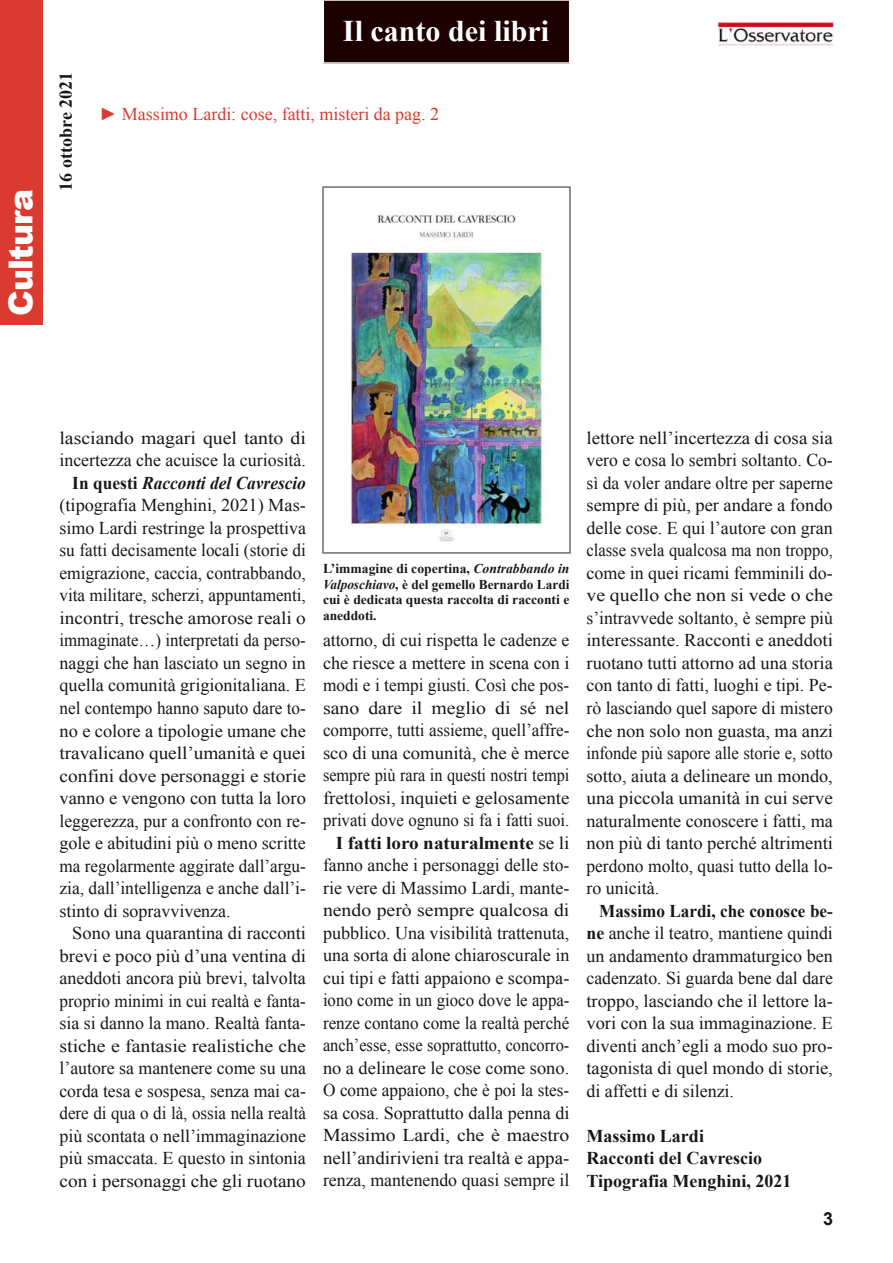
<style>
.page{position:relative;width:893px;height:1263px;background:#fff}
.page>*{position:absolute;margin:0;border:0;box-sizing:border-box;transform-origin:0 0}
.t1{font:900 33px "Arial";letter-spacing:-.03em;color:#fff}
.t2{font:700 30px "Times New Roman";color:#fff}
.t3{font:18px/22.5px "Times New Roman";color:#171715;text-align:right}
.t4{font:18px/22.5px "Times New Roman";color:#171715;text-align:justify;scale:1.05 1}
.t5{font:18px "Times New Roman";color:#171715;scale:.95 1}
.t6{font:18px "Times New Roman";color:#171715;scale:1.07 1}
.t7{font:700 18px/22.5px "Times New Roman";color:#171715}
.t8{font:18px "Times New Roman";color:#171715;scale:1.1 1}
.t9{font:18px "Times New Roman";color:#db3a30}
.t10{font:18px "Times New Roman";color:#171715;scale:.96 1}
.t11{font:18px "Times New Roman";color:#171715;scale:.93 1}
.t12{font:italic 700 18px "Times New Roman";color:#171715;scale:.96 1}
.t13{font:18px "Times New Roman";color:#171715;scale:1.04 1}
.t14{font:700 18px "Arial";color:#171715}
.t15{font:700 13.5px/15.5px "Times New Roman";color:#171715;text-align:justify}
.s1{font-style:normal}
.s2{font-style:italic}
.s3{font-weight:700}
</style>
<div class="page">
<img style="left:347px;top:211px;width:204px;height:331px">
<div style="left:322px;top:186px;width:249px;height:368px;border:2px solid #6f6e6e"></div>
<img style="left:717px;top:21px;width:116px;height:25px">
<div style="left:0;top:0;width:43px;height:324px;background:#db3a30"></div>
<div style="left:323px;top:0;width:247px;height:63px;background:#1d0000"></div>
<div style="left:322px;top:0;width:248px;height:64px;border:2px solid #fff"></div>
<h1 class="t1" style="left:-3px;top:316px;width:128px;rotate:-90deg">Cultura</h1>
<p class="t7" style="left:54px;top:190px;width:120px;rotate:-90deg">16 ottobre 2021</p>
<h2 class="t2" style="left:343px;top:11px;width:208px">Il canto dei libri</h2>
<p class="t9" style="left:100px;top:102px;width:341px">► Massimo Lardi: cose, fatti, misteri da pag. 2</p>
<p class="t8" style="left:60px;top:426px;width:226px">lasciando magari quel tanto di</p>
<p class="t3" style="left:60px;top:449px;width:248px">incertezza che acuisce la curiosità.</p>
<p class="t12" style="left:72px;top:470px;width:245px"><span class="s1">In questi</span> Racconti del Cavrescio</p>
<p class="t3" style="left:60px;top:494px;width:248px">(tipografia Menghini, 2021) Mas-</p>
<p class="t3" style="left:60px;top:516px;width:248px">simo Lardi restringe la prospettiva</p>
<p class="t10" style="left:60px;top:538px;width:258px">su fatti decisamente locali (storie di</p>
<p class="t3" style="left:60px;top:561px;width:248px">emigrazione, caccia, contrabbando,</p>
<p class="t5" style="left:60px;top:583px;width:261px">vita militare, scherzi, appuntamenti,</p>
<p class="t6" style="left:60px;top:606px;width:232px">incontri, tresche amorose reali o</p>
<p class="t11" style="left:60px;top:628px;width:266px">immaginate…) interpretati da perso-</p>
<p class="t3" style="left:60px;top:651px;width:248px">naggi che han lasciato un segno in</p>
<p class="t3" style="left:60px;top:674px;width:248px">quella comunità grigionitaliana. E</p>
<p class="t5" style="left:60px;top:696px;width:261px">nel contempo hanno saputo dare to-</p>
<p class="t3" style="left:60px;top:719px;width:248px">no e colore a tipologie umane che</p>
<p class="t6" style="left:60px;top:741px;width:232px">travalicano quell’umanità e quei</p>
<p class="t6" style="left:60px;top:763px;width:232px">confini dove personaggi e storie</p>
<p class="t3" style="left:60px;top:786px;width:248px">vanno e vengono con tutta la loro</p>
<p class="t3" style="left:60px;top:809px;width:248px">leggerezza, pur a confronto con re-</p>
<p class="t3" style="left:60px;top:831px;width:248px">gole e abitudini più o meno scritte</p>
<p class="t5" style="left:60px;top:853px;width:261px">ma regolarmente aggirate dall’argu-</p>
<p class="t3" style="left:60px;top:876px;width:248px">zia, dall’intelligenza e anche dall’i-</p>
<p class="t3" style="left:60px;top:899px;width:173px">stinto di sopravvivenza.</p>
<p class="t3" style="left:72px;top:921px;width:235px">Sono una quarantina di racconti</p>
<p class="t13" style="left:60px;top:943px;width:238px">brevi e poco più d’una ventina di</p>
<p class="t3" style="left:60px;top:966px;width:248px">aneddoti ancora più brevi, talvolta</p>
<p class="t5" style="left:60px;top:988px;width:261px">proprio minimi in cui realtà e fanta-</p>
<p class="t3" style="left:60px;top:1011px;width:248px">sia si danno la mano. Realtà fanta-</p>
<p class="t8" style="left:60px;top:1033px;width:226px">stiche e fantasie realistiche che</p>
<p class="t3" style="left:60px;top:1056px;width:248px">l’autore sa mantenere come su una</p>
<p class="t3" style="left:60px;top:1079px;width:248px">corda tesa e sospesa, senza mai ca-</p>
<p class="t5" style="left:60px;top:1101px;width:261px">dere di qua o di là, ossia nella realtà</p>
<p class="t3" style="left:60px;top:1124px;width:248px">più scontata o nell’immaginazione</p>
<p class="t3" style="left:60px;top:1146px;width:248px">più smaccata. E questo in sintonia</p>
<p class="t6" style="left:60px;top:1168px;width:232px">con i personaggi che gli ruotano</p>
<p class="t15" style="left:323px;top:561px;width:248px">L’immagine di copertina, <span class="s2">Contrabbando in Valposchiavo</span>, è del gemello Bernardo Lardi cui è dedicata questa raccolta di racconti e aneddoti.</p>
<p class="t3" style="left:323px;top:629px;width:248px">attorno, di cui rispetta le cadenze e che riesce a mettere in scena con i modi e i tempi giusti. Così che pos&shy;sano dare il meglio di sé nel comporre, tutti assieme, quell’affre&shy;sco di una comunità, che è merce sempre più rara in questi nostri tempi frettolosi, inquieti e gelosamente privati dove ognuno si fa i fatti suoi.<br><span class="s3">I fatti loro naturalmente</span> se li fanno anche i personaggi delle sto&shy;rie vere di Massimo Lardi, mante&shy;nendo però sempre qualcosa di pubblico. Una visibilità trattenuta, una sorta di alone chiaroscurale in cui tipi e fatti appaiono e scompa&shy;iono come in un gioco dove le appa&shy;renze contano come la realtà perché anch’esse, esse soprattutto, concorro&shy;no a delineare le cose come sono.<br>O come appaiono, che è poi la stes&shy;sa cosa. Soprattutto dalla penna di Massimo Lardi, che è maestro nell’andirivieni tra realtà e appa&shy;renza, mantenendo quasi sempre il</p>
<p class="t4" style="left:586px;top:426px;width:236px">lettore nell’incertezza di cosa sia vero e cosa lo sembri soltanto. Co&shy;sì da voler andare oltre per saperne sempre di più, per andare a fondo delle cose. E qui l’autore con gran classe svela qualcosa ma non troppo, come in quei ricami femminili do&shy;ve quello che non si vede o che s’intravvede soltanto, è sempre più interessante. Racconti e aneddoti ruotano tutti attorno ad una storia con tanto di fatti, luoghi e tipi. Pe&shy;rò lasciando quel sapore di mistero che non solo non guasta, ma anzi infonde più sapore alle storie e, sotto sotto, aiuta a delineare un mondo, una piccola umanità in cui serve naturalmente conoscere i fatti, ma non più di tanto perché altrimenti perdono molto, quasi tutto della lo&shy;ro unicità.</p>
<p class="t3" style="left:586px;top:899px;width:248px;text-align:justify;text-indent:13px"><span class="s3">Massimo Lardi, che conosce be&shy;ne</span> anche il teatro, mantiene quindi un andamento drammaturgico ben cadenzato. Si guarda bene dal dare troppo, lasciando che il lettore la&shy;vori con la sua immaginazione. E diventi anch’egli a modo suo pro&shy;tagonista di quel mondo di storie, di affetti e di silenzi.</p>
<p class="t7" style="left:586px;top:1124px;width:207px">Massimo Lardi<br>Racconti del Cavrescio<br>Tipografia Menghini, 2021</p>
<p class="t14" style="left:823px;top:1206px;width:12px">3</p>
</div>
